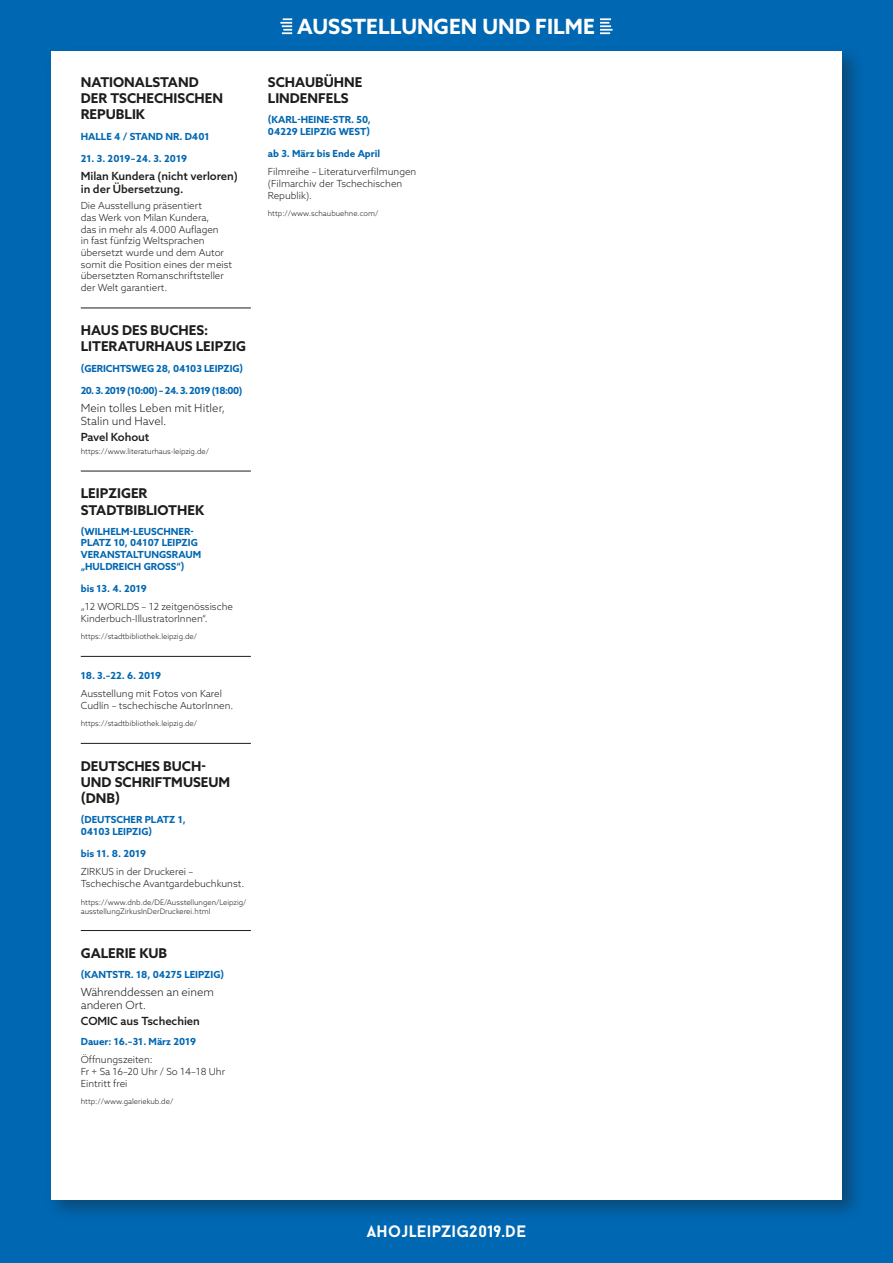
<style>
.page{position:relative;width:893px;height:1263px;background:#0067b2}
.page>*{position:absolute;margin:0;border:0;box-sizing:border-box;transform-origin:0 0}
.t1{font:700 21px "Azo Sans";color:#fff}
.t2{font:700 16.5px "Baron Neue";letter-spacing:.02em;color:#fff}
.t3{font:700 13.5px/16.2px "Azo Sans";color:#1d1d1b}
.t4{font:500 11.25px/13.5px "Azo Sans";letter-spacing:-.005em;color:#1d1d1b}
.t5{font:300 11.25px/13.5px "Azo Sans";letter-spacing:-.005em;color:#1d1d1b}
.t6{font:300 9.75px/11.7px "Azo Sans";color:#1d1d1b}
.t7{font:700 9.75px/11.7px "Azo Sans";color:#0067b2}
.t8{font:700 9.75px "Azo Sans";letter-spacing:-.055em;color:#0067b2}
.t9{font:300 7.5px/9px "Azo Sans";color:#1d1d1b}
</style>
<div class="page">
<div style="left:45px;top:45px;width:819px;height:1177px;background:#1d1d1b;opacity:.4"></div>
<div style="left:51px;top:51px;width:791px;height:1148px;background:#fff"></div>
<svg style="left:280px;top:18px;width:12px;height:16px"></svg>
<svg style="left:600px;top:18px;width:13px;height:16px"></svg>
<hr style="left:81px;top:307px;width:170px;height:1px;background:#1d1d1b">
<hr style="left:81px;top:471px;width:170px;height:1px;background:#1d1d1b">
<hr style="left:81px;top:656px;width:170px;height:1px;background:#1d1d1b">
<hr style="left:81px;top:743px;width:170px;height:1px;background:#1d1d1b">
<hr style="left:81px;top:930px;width:170px;height:1px;background:#1d1d1b">
<h3 class="t3" style="left:81px;top:74px;width:144px">NATIONALSTAND<br>DER TSCHECHISCHEN<br>REPUBLIK</h3>
<p class="t7" style="left:81px;top:130px;width:130px">HALLE 4 / STAND NR. D401</p>
<p class="t7" style="left:81px;top:152px;width:108px">21. 3. 2019–24. 3. 2019</p>
<p class="t4" style="left:81px;top:169px;width:159px">Milan Kundera (nicht verloren) in der Übersetzung.</p>
<p class="t6" style="left:81px;top:200px;width:153px">Die Ausstellung präsentiert<br>das Werk von Milan Kundera,<br>das in mehr als 4.000 Auflagen<br>in fast fünfzig Weltsprachen übersetzt wurde und dem Autor somit die Position eines der meist übersetzten Romanschriftsteller der Welt garantiert.</p>
<h3 class="t3" style="left:81px;top:322px;width:167px">HAUS DES BUCHES:<br>LITERATURHAUS LEIPZIG</h3>
<p class="t7" style="left:81px;top:362px;width:164px">(GERICHTSWEG 28, 04103 LEIPZIG)</p>
<p class="t8" style="left:81px;top:384px;width:163px">20. 3. 2019 (10:00) – 24. 3. 2019 (18:00)</p>
<p class="t5" style="left:81px;top:401px;width:146px">Mein tolles Leben mit Hitler,<br>Stalin und Havel.</p>
<p class="t4" style="left:81px;top:430px;width:70px">Pavel Kohout</p>
<p class="t9" style="left:81px;top:447px;width:130px">https://www.literaturhaus-leipzig.de/</p>
<h3 class="t3" style="left:81px;top:485px;width:125px">LEIPZIGER<br>STADTBIBLIOTHEK</h3>
<p class="t7" style="left:81px;top:525px;width:122px">(WILHELM-LEUSCHNER-<br>PLATZ 10, 04107 LEIPZIG<br>VERANSTALTUNGSRAUM „HULDREICH GROSS“)</p>
<p class="t7" style="left:81px;top:583px;width:68px">bis 13. 4. 2019</p>
<p class="t6" style="left:81px;top:601px;width:154px">„12 WORLDS – 12 zeitgenössische<br>Kinderbuch-IllustratorInnen“.</p>
<p class="t9" style="left:81px;top:632px;width:118px">https://stadtbibliothek.leipzig.de/</p>
<p class="t7" style="left:81px;top:670px;width:82px">18. 3.–22. 6. 2019</p>
<p class="t6" style="left:81px;top:688px;width:154px">Ausstellung mit Fotos von Karel<br>Cudlín – tschechische AutorInnen.</p>
<p class="t9" style="left:81px;top:719px;width:118px">https://stadtbibliothek.leipzig.de/</p>
<h3 class="t3" style="left:81px;top:757px;width:151px">DEUTSCHES BUCH-<br>UND SCHRIFTMUSEUM (DNB)</h3>
<p class="t7" style="left:81px;top:814px;width:107px">(DEUTSCHER PLATZ 1,<br>04103 LEIPZIG)</p>
<p class="t7" style="left:81px;top:848px;width:67px">bis 11. 8. 2019</p>
<p class="t6" style="left:81px;top:866px;width:165px">ZIRKUS in der Druckerei –<br>Tschechische Avantgardebuchkunst.</p>
<p class="t9" style="left:81px;top:897px;width:167px">https://www.dnb.de/DE/Ausstellungen/Leipzig/ ausstellungZirkusInDerDruckerei.html</p>
<h3 class="t3" style="left:81px;top:945px;width:88px">GALERIE KUB</h3>
<p class="t7" style="left:81px;top:968px;width:145px">(KANTSTR. 18, 04275 LEIPZIG)</p>
<p class="t5" style="left:81px;top:985px;width:135px">Währenddessen an einem anderen Ort.</p>
<p class="t4" style="left:81px;top:1014px;width:121px">COMIC aus Tschechien</p>
<p class="t7" style="left:81px;top:1035px;width:117px">Dauer: 16.–31. März 2019</p>
<p class="t6" style="left:81px;top:1054px;width:146px">Öffnungszeiten:<br>Fr + Sa 16–20 Uhr / So 14–18 Uhr<br>Eintritt frei</p>
<p class="t9" style="left:81px;top:1097px;width:94px">http://www.galeriekub.de/</p>
<h1 class="t1" style="left:297px;top:12px;width:299px">AUSSTELLUNGEN UND FILME</h1>
<h3 class="t3" style="left:268px;top:74px;width:96px">SCHAUBÜHNE<br>LINDENFELS</h3>
<p class="t7" style="left:268px;top:114px;width:104px">(KARL-HEINE-STR. 50,<br>04229 LEIPZIG WEST)</p>
<p class="t7" style="left:268px;top:148px;width:114px">ab 3. März bis Ende April</p>
<p class="t6" style="left:268px;top:166px;width:150px">Filmreihe – Literaturverfilmungen (Filmarchiv der Tschechischen<br>Republik).</p>
<p class="t9" style="left:268px;top:209px;width:112px">http://www.schaubuehne.com/</p>
<h2 class="t2" style="left:367px;top:1221px;width:161px">AHOJLEIPZIG2019.DE</h2>
</div>
